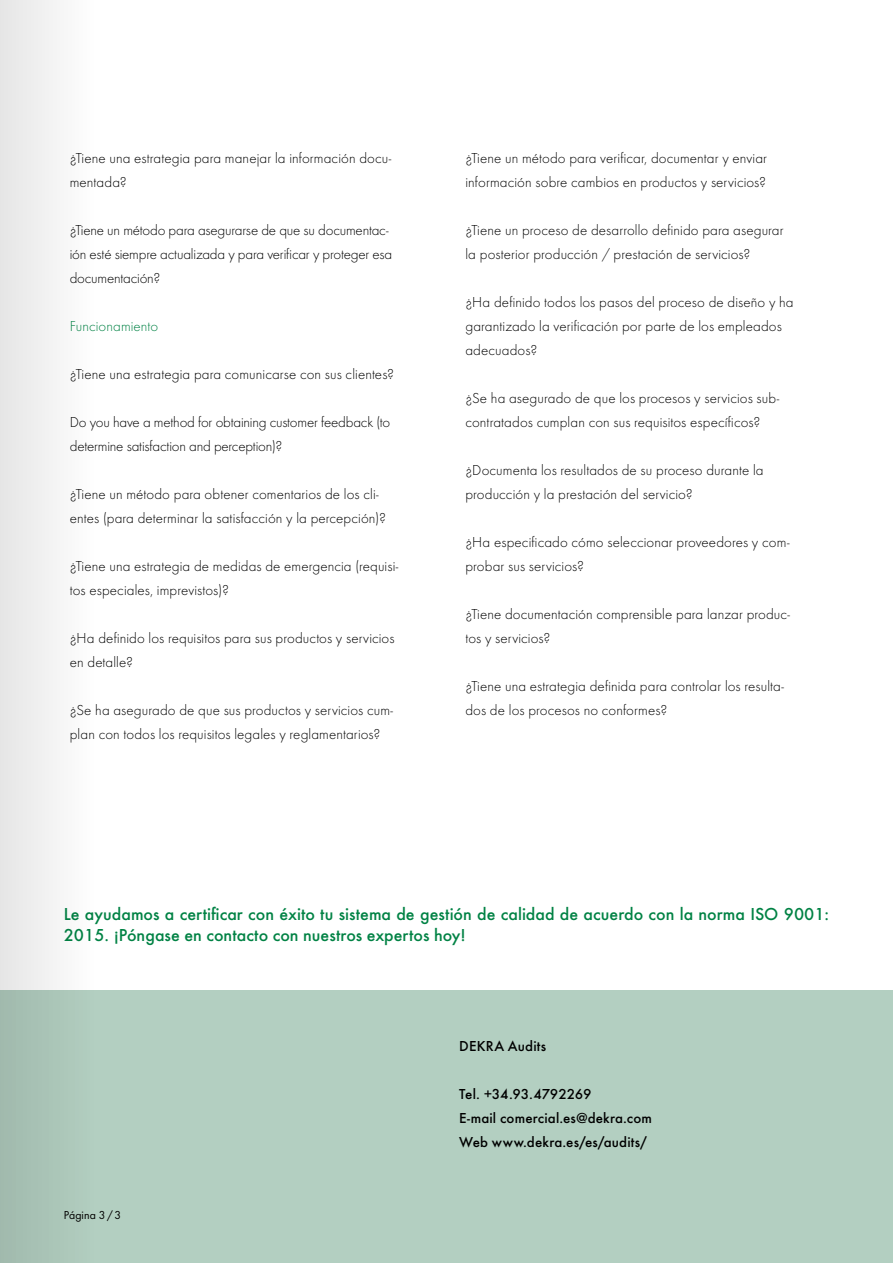
<style>
.page{position:relative;width:893px;height:1263px;background:#fff}
.page>*{position:absolute;margin:0;border:0;box-sizing:border-box;transform-origin:0 0}
.t1{font:500 18px/21.6px "Futura";color:#008244}
.t2{font:300 15px/24px "Futura";letter-spacing:.005em;color:#000}
.t3{font:300 15px/24px "Futura";letter-spacing:-.015em;color:#000}
.t4{font:500 15px/24px "Futura";letter-spacing:.01em;color:#000}
.t5{font:300 15px "Futura";letter-spacing:.005em;color:#008244}
.t6{font:12px "Futura Boo";letter-spacing:.01em;color:#000}
</style>
<div class="page">
<div style="left:0;top:991px;width:893px;height:272px;background:#b3cfc1"></div>
<svg style="left:0;top:0;width:96px;height:1263px;fill:#ededed"></svg>
<p class="t2" style="left:70px;top:145px;width:323px">¿Tiene una estrategia para manejar la información docu&shy;mentada?</p>
<p class="t3" style="left:70px;top:217px;width:324px">¿Tiene un método para asegurarse de que su documentac&shy;ión esté siempre actualizada y para verificar y proteger esa documentación?</p>
<p class="t5" style="left:70px;top:316px;width:90px">Funcionamiento</p>
<p class="t2" style="left:70px;top:361px;width:326px">¿Tiene una estrategia para comunicarse con sus clientes?</p>
<p class="t3" style="left:70px;top:409px;width:322px">Do you have a method for obtaining customer feedback (to determine satisfaction and perception)?</p>
<p class="t2" style="left:70px;top:481px;width:318px">¿Tiene un método para obtener comentarios de los cli&shy;entes (para determinar la satisfacción y la percepción)?</p>
<p class="t2" style="left:70px;top:553px;width:330px">¿Tiene una estrategia de medidas de emergencia (requisi&shy;tos especiales, imprevistos)?</p>
<p class="t2" style="left:70px;top:625px;width:326px">¿Ha definido los requisitos para sus productos y servicios en detalle?</p>
<p class="t2" style="left:70px;top:697px;width:325px">¿Se ha asegurado de que sus productos y servicios cum&shy;plan con todos los requisitos legales y reglamentarios?</p>
<p class="t2" style="left:465px;top:145px;width:303px">¿Tiene un método para verificar, documentar y enviar información sobre cambios en productos y servicios?</p>
<p class="t2" style="left:465px;top:217px;width:320px">¿Tiene un proceso de desarrollo definido para asegurar la posterior producción / prestación de servicios?</p>
<p class="t2" style="left:465px;top:289px;width:330px">¿Ha definido todos los pasos del proceso de diseño y ha garantizado la verificación por parte de los empleados adecuados?</p>
<p class="t2" style="left:465px;top:385px;width:315px">¿Se ha asegurado de que los procesos y servicios sub&shy;contratados cumplan con sus requisitos específicos?</p>
<p class="t2" style="left:465px;top:457px;width:300px">¿Documenta los resultados de su proceso durante la producción y la prestación del servicio?</p>
<p class="t2" style="left:465px;top:529px;width:326px">¿Ha especificado cómo seleccionar proveedores y com&shy;probar sus servicios?</p>
<p class="t2" style="left:465px;top:601px;width:326px">¿Tiene documentación comprensible para lanzar produc&shy;tos y servicios?</p>
<p class="t2" style="left:465px;top:673px;width:320px">¿Tiene una estrategia definida para controlar los resulta&shy;dos de los procesos no conformes?</p>
<p class="t1" style="left:64px;top:901px;width:767px">Le ayudamos a certificar con éxito tu sistema de gestión de calidad de acuerdo con la norma ISO 9001:<br>2015. ¡Póngase en contacto con nuestros expertos hoy!</p>
<p class="t6" style="left:64px;top:1206px;width:59px">Página 3/3</p>
<p class="t4" style="left:459px;top:1032px;width:88px">DEKRA Audits</p>
<p class="t4" style="left:459px;top:1080px;width:194px">Tel. +34.93.4792269<br>E-mail comercial.es@dekra.com<br>Web www.dekra.es/es/audits/</p>
</div>
